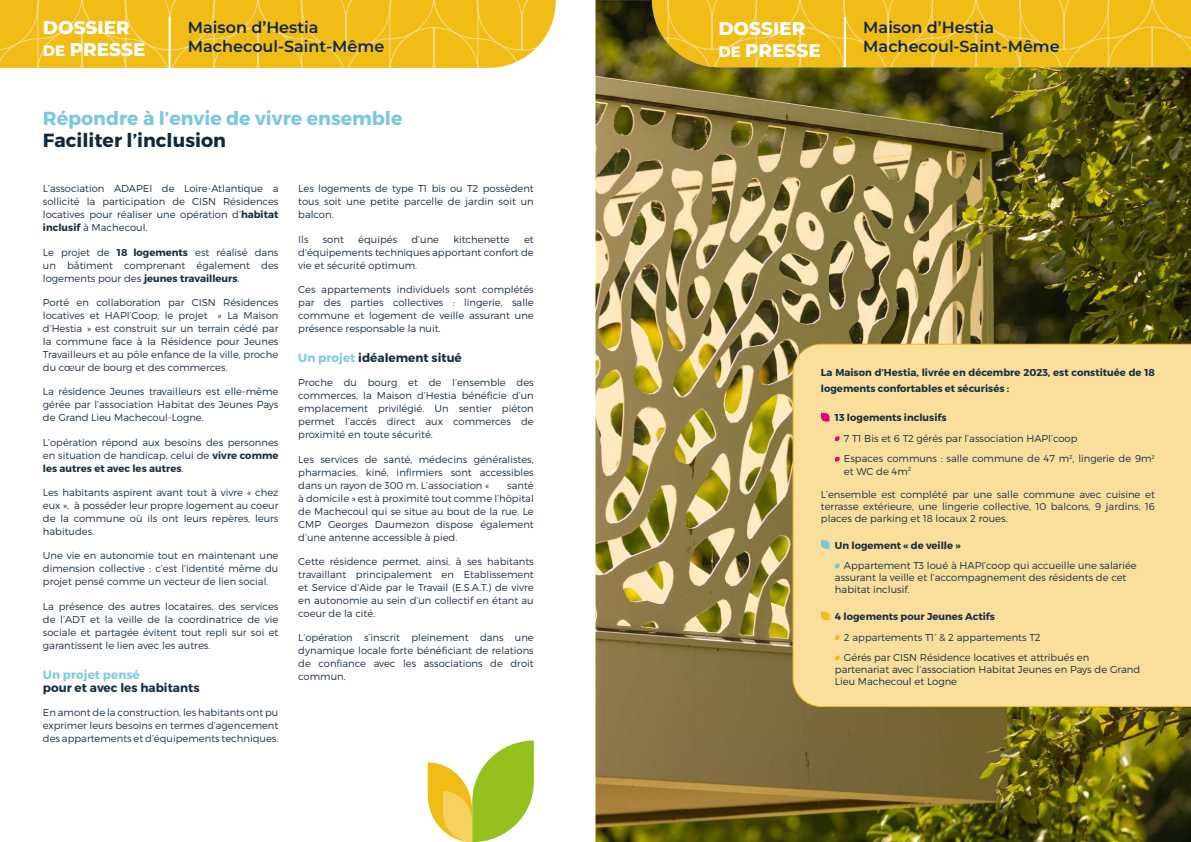
<style>
.page{position:relative;width:1191px;height:842px;background:#fff}
.page>*{position:absolute;margin:0;border:0;box-sizing:border-box;transform-origin:0 0}
.t1{font:700 19px "Montserrat";color:#79c7e2}
.t2{font:700 19px "Montserrat";color:#10293e}
.t3{font:800 18.4px/22.1px "Montserrat";color:#fff}
.t4{font:600 16px/19.2px "Montserrat";color:#10293e}
.t5{font:700 12px "Montserrat";color:#1a2f44}
.t6{font:700 12px "Montserrat";color:#82cae4}
.t7{font:300 10px/13px "Montserrat";color:#1a2f44;text-align:justify}
.t8{font:700 10px/15.6px "Montserrat";color:#1a2f44}
.s1{font-size:15px}
.s2{font-weight:700}
.s3{color:#82cae4}
</style>
<div class="page">
<svg style="left:0;top:0;width:556px;height:68px;background:#f1bf23"></svg>
<hr style="left:169px;top:17px;width:2px;height:51px;background:#fff">
<svg style="left:428px;top:740px;width:106px;height:102px"></svg>
<img style="left:595px;top:0;width:596px;height:842px">
<div style="left:792px;top:343px;width:399px;height:364px;background:#fade9c"></div>
<svg style="left:821px;top:413px;width:8px;height:8px"></svg>
<svg style="left:835px;top:436px;width:4px;height:5px"></svg>
<svg style="left:835px;top:457px;width:4px;height:4px"></svg>
<svg style="left:821px;top:540px;width:8px;height:9px"></svg>
<svg style="left:835px;top:564px;width:4px;height:4px"></svg>
<svg style="left:821px;top:612px;width:8px;height:8px"></svg>
<svg style="left:835px;top:635px;width:4px;height:5px"></svg>
<svg style="left:835px;top:656px;width:4px;height:4px"></svg>
<h2 class="t3" style="left:43px;top:16px;width:104px">DOSSIER<br><span class="s1">DE</span> PRESSE</h2>
<h3 class="t4" style="left:188px;top:17px;width:198px">Maison d’Hestia<br>Machecoul-Saint-Même</h3>
<h2 class="t3" style="left:718px;top:16px;width:104px">DOSSIER<br><span class="s1">DE</span> PRESSE</h2>
<h3 class="t4" style="left:863px;top:17px;width:198px">Maison d’Hestia<br>Machecoul-Saint-Même</h3>
<h1 class="t1" style="left:43px;top:106px;width:361px">Répondre à l’envie de vivre ensemble</h1>
<h1 class="t2" style="left:43px;top:128px;width:184px">Faciliter l’inclusion</h1>
<p class="t7" style="left:43px;top:182px;width:237px">L’association ADAPEI de Loire-Atlantique a sollicité la participation de CISN Résidences locatives pour réaliser une opération d’<span class="s2">habitat inclusif</span> à Machecoul.</p>
<p class="t7" style="left:43px;top:245px;width:237px">Le projet de <span class="s2">18 logements</span> est réalisé dans un bâtiment comprenant également des logements pour des <span class="s2">jeunes travailleurs</span>.</p>
<p class="t7" style="left:43px;top:296px;width:237px">Porté en collaboration par CISN Résidences locatives et HAPI’Coop, le projet « La Maison d’Hestia » est construit sur un terrain cédé par la commune face à la Résidence pour Jeunes Travailleurs et au pôle enfance de la ville, proche du cœur de bourg et des commerces.</p>
<p class="t7" style="left:43px;top:385px;width:237px">La résidence Jeunes travailleurs est elle-même gérée par l’association Habitat des Jeunes Pays de Grand Lieu Machecoul-Logne.</p>
<p class="t7" style="left:43px;top:435px;width:237px">L’opération répond aux besoins des personnes en situation de handicap, celui de <span class="s2">vivre comme les autres et avec les autres</span>.</p>
<p class="t7" style="left:43px;top:486px;width:237px">Les habitants aspirent avant tout à vivre « chez eux », à posséder leur propre logement au coeur de la commune où ils ont leurs repères, leurs habitudes.</p>
<p class="t7" style="left:43px;top:549px;width:237px">Une vie en autonomie tout en maintenant une dimension collective : c’est l’identité même du projet pensé comme un vecteur de lien social.</p>
<p class="t7" style="left:43px;top:599px;width:237px">La présence des autres locataires, des services de l’ADT et la veille de la coordinatrice de vie sociale et partagée évitent tout repli sur soi et garantissent le lien avec les autres.</p>
<p class="t6" style="left:43px;top:667px;width:98px">Un projet pensé</p>
<p class="t5" style="left:43px;top:680px;width:158px">pour et avec les habitants</p>
<p class="t7" style="left:43px;top:706px;width:237px">En amont de la construction, les habitants ont pu exprimer leurs besoins en termes d’agencement des appartements et d’équipements techniques.</p>
<p class="t7" style="left:298px;top:182px;width:237px">Les logements de type T1 bis ou T2 possèdent tous soit une petite parcelle de jardin soit un balcon.</p>
<p class="t7" style="left:298px;top:232px;width:12px">Ils</p>
<p class="t7" style="left:323px;top:232px;width:23px">sont</p>
<p class="t7" style="left:358px;top:232px;width:40px">équipés</p>
<p class="t7" style="left:411px;top:232px;width:29px">d’une</p>
<p class="t7" style="left:453px;top:232px;width:58px">kitchenette</p>
<p class="t7" style="left:298px;top:232px;width:237px;text-indent:226px">et d’équipements techniques apportant confort de vie et sécurité optimum.</p>
<p class="t7" style="left:298px;top:283px;width:237px">Ces appartements individuels sont complétés par des parties collectives : lingerie, salle commune et logement de veille assurant une présence responsable la nuit.</p>
<p class="t5" style="left:298px;top:350px;width:165px"><span class="s3">Un projet</span> idéalement situé</p>
<p class="t7" style="left:298px;top:376px;width:237px">Proche du bourg et de l’ensemble des commerces, la Maison d’Hestia bénéficie d’un emplacement privilégié. Un sentier piéton permet l’accès direct aux commerces de proximité en toute sécurité.</p>
<p class="t7" style="left:298px;top:452px;width:237px">Les services de santé, médecins généralistes, pharmacies, kiné, infirmiers sont accessibles dans un rayon de 300 m. L’association «</p>
<p class="t7" style="left:298px;top:478px;width:237px;text-indent:209px">santé à domicile » est à proximité tout comme l’hôpital de Machecoul qui se situe au bout de la rue. Le CMP Georges Daumezon dispose également d’une antenne accessible à pied.</p>
<p class="t7" style="left:298px;top:555px;width:237px">Cette résidence permet, ainsi, à ses habitants travaillant principalement en Etablissement et Service d’Aide par le Travail (E.S.A.T.) de vivre en autonomie au sein d’un collectif en étant au coeur de la cité.</p>
<p class="t7" style="left:298px;top:631px;width:237px">L’opération s’inscrit pleinement dans une dynamique locale forte bénéficiant de relations de confiance avec les associations de droit commun.</p>
<p class="t8" style="left:821px;top:365px;width:335px">La Maison d’Hestia, livrée en décembre 2023, est constituée de 18 logements confortables et sécurisés :</p>
<p class="t8" style="left:835px;top:410px;width:113px">13 logements inclusifs</p>
<p class="t7" style="left:844px;top:428px;width:312px;line-height:20.5px">7 T1 Bis et 6 T2 gérés par l’association HAPI’coop<br>Espaces communs : salle commune de 47 m<sup>2</sup>, lingerie de 9m<sup>2</sup></p>
<p class="t7" style="left:844px;top:464px;width:69px">et WC de 4m<sup>2</sup></p>
<p class="t7" style="left:821px;top:488px;width:335px;line-height:12px">L’ensemble est complété par une salle commune avec cuisine et terrasse extérieure, une lingerie collective, 10 balcons, 9 jardins, 16 places de parking et 18 locaux 2 roues.</p>
<p class="t8" style="left:835px;top:538px;width:127px">Un logement « de veille »</p>
<p class="t7" style="left:835px;top:560px;width:303px;line-height:12px;text-align:left;text-indent:9px">Appartement T3 loué à HAPI’coop qui accueille une salariée assurant la veille et l’accompagnement des résidents de cet habitat inclusif.</p>
<p class="t8" style="left:835px;top:609px;width:161px">4 logements pour Jeunes Actifs</p>
<p class="t7" style="left:844px;top:627px;width:247px;line-height:20.5px">2 appartements T1’ &amp; 2 appartements T2<br>Gérés par CISN Résidence locatives et attribués en</p>
<p class="t7" style="left:835px;top:663px;width:307px;line-height:12px">partenariat avec l’association Habitat Jeunes en Pays de Grand<br>Lieu Machecoul et Logne</p>
</div>
